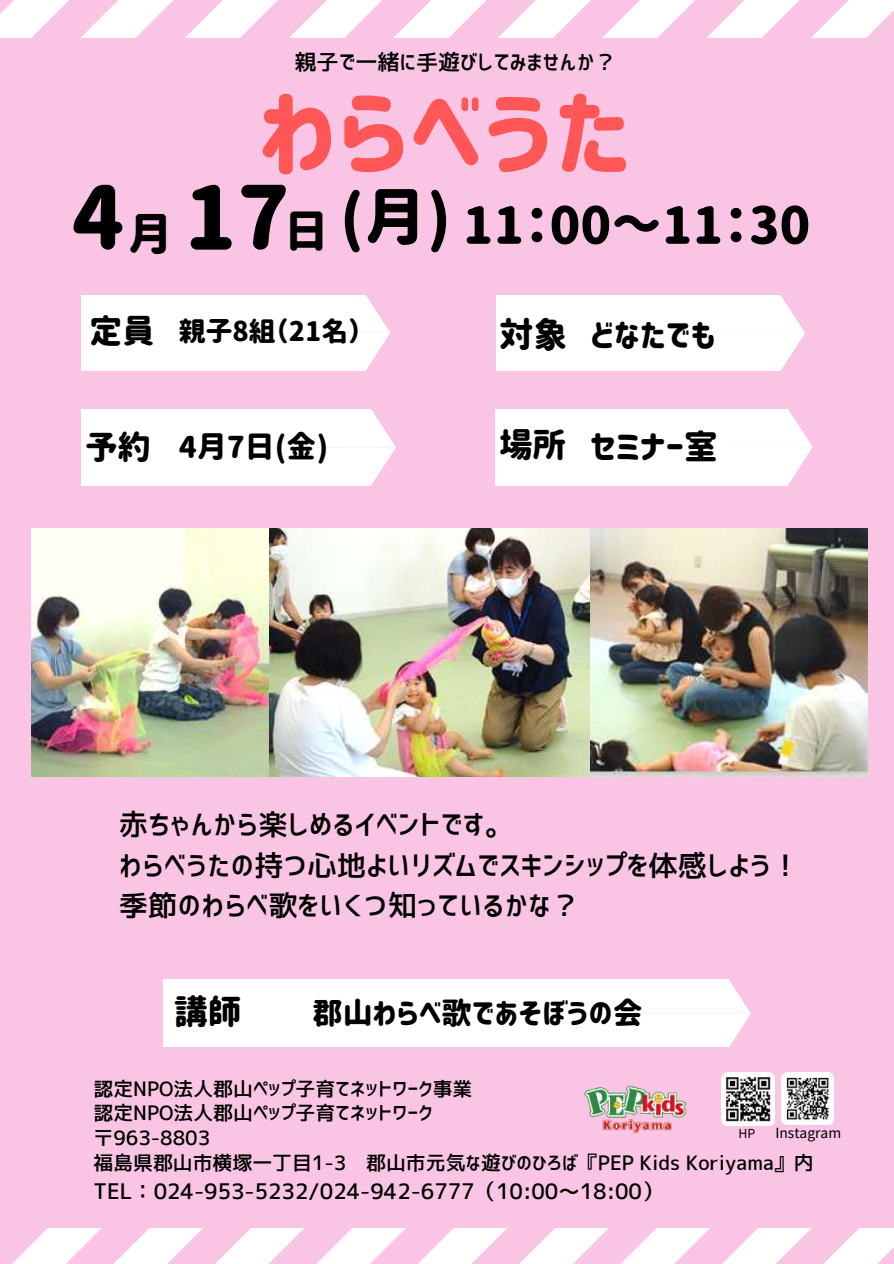
<style>
.page{position:relative;width:894px;height:1264px;background:#fff}
.page>*{position:absolute;margin:0;border:0;box-sizing:border-box;transform-origin:0 0}
.t1{font:97.5px "Corporate Logo Rounded";color:#ff5757}
.t2{font:50.55px "Corporate Logo Rounded";color:#000}
.t3{font:34.2px "Corporate Logo Rounded";color:#000}
.t4{font:33.45px "Corporate Logo Rounded";color:#000}
.t5{font:32.85px "Corporate Logo Rounded";color:#000}
.t6{font:32.7px "Corporate Logo Rounded";color:#000}
.t7{font:30px "Corporate Logo Rounded";color:#000}
.t8{font:29.85px "Corporate Logo Rounded";color:#000}
.t9{font:29.25px/40.5px "Corporate Logo Medium";color:#000}
.t10{font:26.7px "Corporate Logo Rounded";color:#000}
.t11{font:22.05px "Corporate Logo Medium";color:#000}
.t12{font:21.3px "Corporate Logo Medium";color:#000}
.t13{font:19.8px/24.8px "Corporate Logo Medium";color:#000}
.t14{font:13.8px "irohakaku C";color:#000}
.t15{font:12.3px "irohakaku C";color:#000}
.s1{font-size:87px}
.s2{font-size:61.8px}
</style>
<div class="page">
<div style="left:0;top:0;width:893px;height:1263px;background:#fac5e4"></div>
<svg style="left:0;top:0;width:893px;height:37px"></svg>
<svg style="left:13px;top:1228px;width:880px;height:35px"></svg>
<div style="left:81px;top:295px;width:226px;height:75px;background:#fff"></div>
<svg style="left:307px;top:295px;width:83px;height:75px;background:#fef6fb"></svg>
<div style="left:495px;top:296px;width:227px;height:74px;background:#fff"></div>
<svg style="left:722px;top:296px;width:82px;height:74px;background:#fef7fb"></svg>
<div style="left:81px;top:409px;width:230px;height:76px;background:#fff"></div>
<svg style="left:311px;top:409px;width:84px;height:76px;background:#fef6fb"></svg>
<div style="left:496px;top:409px;width:231px;height:76px;background:#fff"></div>
<svg style="left:727px;top:409px;width:85px;height:76px;background:#fef6fb"></svg>
<img style="left:32px;top:528px;width:237px;height:249px">
<img style="left:589px;top:528px;width:277px;height:249px">
<img style="left:269px;top:528px;width:320px;height:249px">
<div style="left:163px;top:979px;width:422px;height:67px;background:#fff"></div>
<svg style="left:585px;top:979px;width:165px;height:67px;background:#fefbfd"></svg>
<img style="left:584px;top:1085px;width:102px;height:48px">
<img style="left:721px;top:1072px;width:52px;height:53px">
<img style="left:781px;top:1072px;width:52px;height:52px">
<p class="t11" style="left:294px;top:51px;width:323px">親子で一緒に手遊びしてみませんか？</p>
<h1 class="t1" style="left:259px;top:84px;width:373px">わらべうた</h1>
<h2 class="t2" style="left:72px;top:200px;width:740px"><span class="s1">4</span><sub>月</sub> <span class="s1">17</span><sub>日</sub> <span class="s2">(月)</span> 11：00～11：30</h2>
<h3 class="t5" style="left:89px;top:315px;width:67px">定員</h3>
<h3 class="t3" style="left:499px;top:318px;width:70px">対象</h3>
<h3 class="t10" style="left:179px;top:318px;width:184px">親子8組（21名）</h3>
<h3 class="t5" style="left:590px;top:318px;width:127px">どなたでも</h3>
<h3 class="t6" style="left:85px;top:430px;width:67px">予約</h3>
<h3 class="t4" style="left:499px;top:430px;width:220px">場所 セミナー室</h3>
<h3 class="t8" style="left:179px;top:432px;width:151px">4月7日(金)</h3>
<h3 class="t9" style="left:119px;top:804px;width:682px">赤ちゃんから楽しめるイベントです。<br>わらべうたの持つ心地よいリズムでスキンシップを体感しよう！季節のわらべ歌をいくつ知っているかな？</h3>
<h3 class="t4" style="left:174px;top:995px;width:69px">講師</h3>
<h3 class="t7" style="left:312px;top:998px;width:331px">郡山わらべ歌であそぼうの会</h3>
<p class="t13" style="left:93px;top:1075px;width:721px">認定NPO法人郡山ペップ子育てネットワーク事業<br>認定NPO法人郡山ペップ子育てネットワーク<br>〒963-8803<br>福島県郡山市横塚一丁目1-3 郡山市元気な遊びのひろば『PEP Kids Koriyama』内</p>
<p class="t12" style="left:93px;top:1180px;width:571px">TEL：024-953-5232/024-942-6777（10:00～18:00）</p>
<p class="t15" style="left:738px;top:1124px;width:18px">HP</p>
<p class="t14" style="left:775px;top:1122px;width:67px">Instagram</p>
</div>
